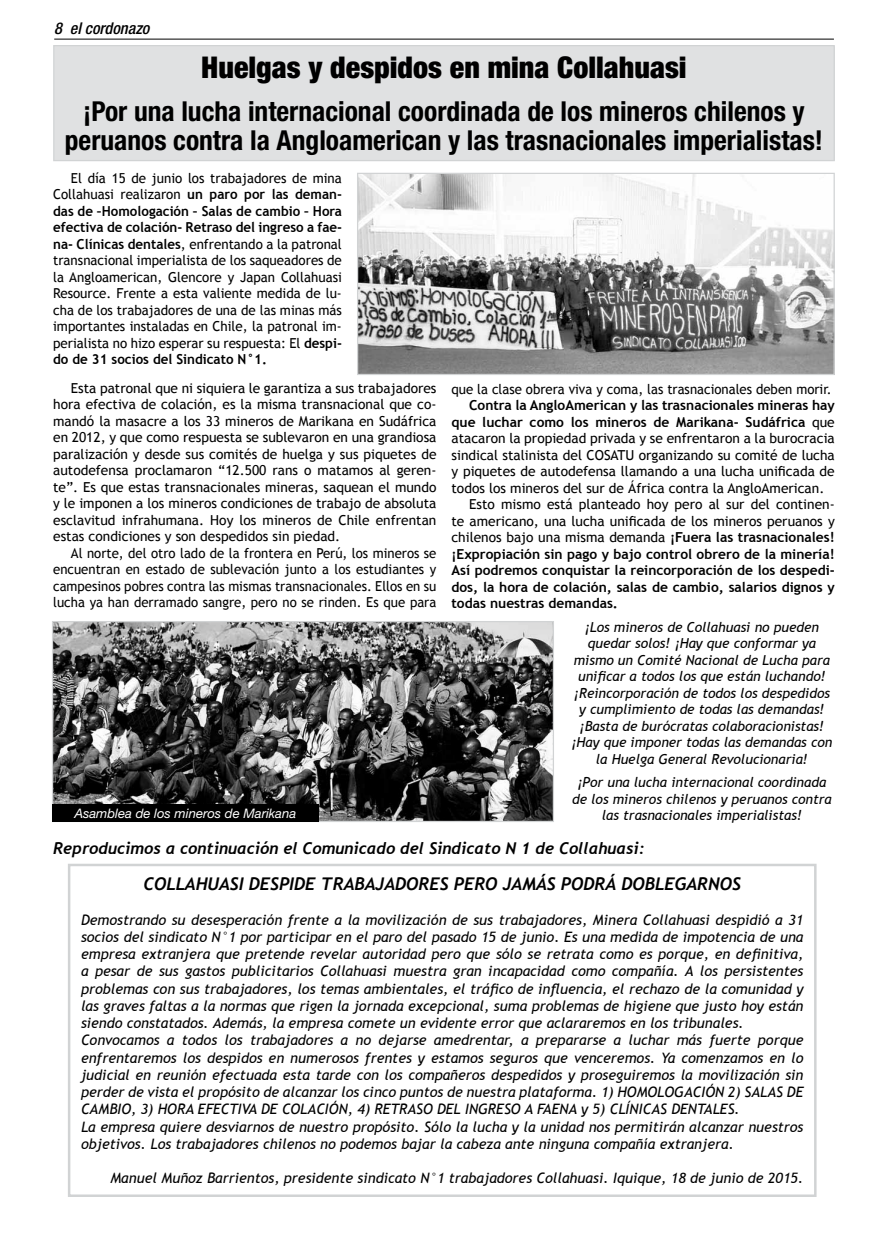
<style>
.page{position:relative;width:888px;height:1242px;background:#fff}
.page>*{position:absolute;margin:0;border:0;box-sizing:border-box;transform-origin:0 0}
.t1{font:900 condensed 30px "Helvetica Neue LT Std";color:#000}
.t2{font:700 condensed 27.5px/28.8px "Helvetica Neue LT Std";color:#000;text-align:center}
.t3{font:italic 700 17.5px "Trebuchet";color:#000}
.t4{font:italic 700 16.25px "Trebuchet";color:#000}
.t5{font:italic 500 condensed 16.25px "Helvetica Neue LT Std";letter-spacing:-.02em;color:#000}
.t6{font:italic 14.38px/17.2px "Trebuchet MS";color:#000}
.t7{font:13.75px/16.5px "Trebuchet MS";color:#000;text-align:justify}
.t8{font:italic 13.75px/16.5px "Trebuchet MS";color:#000;text-align:center}
.t9{font:700 13.75px "Trebuchet MS";color:#000}
.t10{font:13.75px/16.5px "Trebuchet MS";color:#000;text-align:justify;scale:.96 1}
.t11{font:italic 13.12px "Helvetica Neue LT Std";color:#fff}
.s1{font-weight:700}
.s2{font-weight:400}
</style>
<div class="page">
<hr style="left:54px;top:39px;width:780px;height:1px;background:#000">
<div style="left:68px;top:864px;width:748px;height:333px;border:2px solid #d1d3d4"></div>
<div style="left:54px;top:46px;width:780px;height:115px;background:#e0e1e2"></div>
<div style="left:53px;top:45px;width:781px;height:116px;border:1px solid #d1d3d4"></div>
<img style="left:359px;top:175px;width:473px;height:198px">
<div style="left:357px;top:173px;width:477px;height:202px;border:1px solid #d1d3d4"></div>
<img style="left:54px;top:623px;width:498px;height:197px">
<div style="left:52px;top:621px;width:502px;height:201px;border:1px solid #d1d3d4"></div>
<div style="left:52px;top:805px;width:267px;height:17px;background:#000"></div>
<p class="t5" style="left:54px;top:19px;width:98px">8 el cordonazo</p>
<h1 class="t1" style="left:201px;top:49px;width:487px">Huelgas y despidos en mina Collahuasi</h1>
<h2 class="t2" style="left:65px;top:96px;width:759px">¡Por una lucha internacional coordinada de los mineros chilenos y peruanos contra la Angloamerican y las trasnacionales imperialistas!</h2>
<p class="t7" style="left:53px;top:170px;width:290px;text-indent:18px">El día 15 de junio los trabajadores de mina Collahuasi realizaron <span class="s1">un paro por las deman&shy;das de –Homologación – Salas de cambio – Hora efectiva de colación- Retraso del ingreso a fae&shy;na- Clínicas dentales</span>, enfrentando a la patronal transnacional imperialista de los saqueadores de la Angloamerican, Glencore y Japan Collahuasi Resource. Frente a esta valiente medida de lu&shy;cha de los trabajadores de una de las minas más importantes instaladas en Chile, la patronal im&shy;perialista no hizo esperar su respuesta: El <span class="s1">despi&shy;do de 31 socios del Sindicato N°1.</span></p>
<p class="t7" style="left:53px;top:380px;width:385px;text-indent:18px">Esta patronal que ni siquiera le garantiza a sus trabajadores hora efectiva de colación, es la misma transnacional que co&shy;mandó la masacre a los 33 mineros de Marikana en Sudáfrica en 2012, y que como respuesta se sublevaron en una grandiosa paralización y desde sus comités de huelga y sus piquetes de autodefensa proclamaron “12.500 rans o matamos al geren&shy;te”. Es que estas transnacionales mineras, saquean el mundo y le imponen a los mineros condiciones de trabajo de absoluta esclavitud infrahumana. Hoy los mineros de Chile enfrentan estas condiciones y son despedidos sin piedad.</p>
<p class="t10" style="left:53px;top:545px;width:401px;text-indent:18px">Al norte, del otro lado de la frontera en Perú, los mineros se encuentran en estado de sublevación junto a los estudiantes y campesinos pobres contra las mismas transnacionales. Ellos en su lucha ya han derramado sangre, pero no se rinden. Es que para</p>
<p class="t10" style="left:451px;top:381px;width:397px">que la clase obrera viva y coma, las trasnacionales deben morir.</p>
<p class="t9" style="left:469px;top:397px;width:367px">Contra la AngloAmerican y las trasnacionales mineras hay</p>
<p class="t9" style="left:451px;top:413px;width:385px">que luchar como los mineros de Marikana- Sudáfrica <span class="s2">que</span></p>
<p class="t7" style="left:451px;top:430px;width:385px">atacaron la propiedad privada y se enfrentaron a la burocracia</p>
<p class="t7" style="left:451px;top:447px;width:385px">sindical stalinista del COSATU organizando su comité de lucha</p>
<p class="t7" style="left:451px;top:463px;width:385px">y piquetes de autodefensa llamando a una lucha unificada de</p>
<p class="t7" style="left:451px;top:480px;width:374px">todos los mineros del sur de África contra la AngloAmerican.</p>
<p class="t7" style="left:469px;top:496px;width:367px">Esto mismo está planteado hoy pero al sur del continen-</p>
<p class="t7" style="left:451px;top:513px;width:385px">te americano, una lucha unificada de los mineros peruanos y</p>
<p class="t7" style="left:451px;top:529px;width:385px">chilenos bajo una misma demanda <span class="s1">¡Fuera las trasnacionales!</span></p>
<p class="t9" style="left:451px;top:545px;width:385px">¡Expropiación sin pago y bajo control obrero de la minería!</p>
<p class="t9" style="left:451px;top:562px;width:385px">Así podremos conquistar la reincorporación de los despedi-</p>
<p class="t9" style="left:451px;top:578px;width:385px">dos, la hora de colación, salas de cambio, salarios dignos y</p>
<p class="t9" style="left:451px;top:595px;width:168px">todas nuestras demandas.</p>
<p class="t8" style="left:571px;top:619px;width:262px">¡Los mineros de Collahuasi no pueden quedar solos! ¡Hay que conformar ya mismo un Comité Nacional de Lucha para unificar a todos los que están luchando! ¡Reincorporación de todos los despedidos y cumplimiento de todas las demandas! ¡Basta de burócratas colaboracionistas! ¡Hay que imponer todas las demandas con la Huelga General Revolucionaria!</p>
<p class="t8" style="left:572px;top:774px;width:261px">¡Por una lucha internacional coordinada de los mineros chilenos y peruanos contra</p>
<p class="t11" style="left:74px;top:806px;width:223px">Asamblea de los mineros de Marikana</p>
<p class="t8" style="left:602px;top:807px;width:202px">las trasnacionales imperialistas!</p>
<p class="t4" style="left:53px;top:838px;width:593px">Reproducimos a continuación el Comunicado del Sindicato N 1 de Collahuasi:</p>
<p class="t3" style="left:143px;top:873px;width:599px">COLLAHUASI DESPIDE TRABAJADORES PERO JAMÁS PODRÁ DOBLEGARNOS</p>
<p class="t6" style="left:81px;top:911px;width:724px">Demostrando su desesperación frente a la movilización de sus trabajadores, Minera Collahuasi despidió a 31 socios del sindicato N°1 por participar en el paro del pasado 15 de junio. Es una medida de impotencia de una empresa extranjera que pretende revelar autoridad pero que sólo se retrata como es porque, en definitiva, a pesar de sus gastos publicitarios Collahuasi muestra gran incapacidad como compañía. A los persistentes problemas con sus trabajadores, los temas ambientales, el tráfico de influencia, el rechazo de la comunidad y las graves faltas a la normas que rigen la jornada excepcional, suma problemas de higiene que justo hoy están siendo constatados. Además, la empresa comete un evidente error que aclararemos en los tribunales.<br>Convocamos a todos los trabajadores a no dejarse amedrentar, a prepararse a luchar más fuerte porque enfrentaremos los despidos en numerosos frentes y estamos seguros que venceremos. Ya comenzamos en lo judicial en reunión efectuada esta tarde con los compañeros despedidos y proseguiremos la movilización sin perder de vista el propósito de alcanzar los cinco puntos de nuestra plataforma. 1) HOMOLOGACIÓN 2) SALAS DE CAMBIO, 3) HORA EFECTIVA DE COLACIÓN, 4) RETRASO DEL INGRESO A FAENA y 5) CLÍNICAS DENTALES.<br>La empresa quiere desviarnos de nuestro propósito. Sólo la lucha y la unidad nos permitirán alcanzar nuestros objetivos. Los trabajadores chilenos no podemos bajar la cabeza ante ninguna compañía extranjera.</p>
<p class="t6" style="left:110px;top:1170px;width:694px">Manuel Muñoz Barrientos, presidente sindicato N°1 trabajadores Collahuasi. Iquique, 18 de junio de 2015.</p>
</div>
